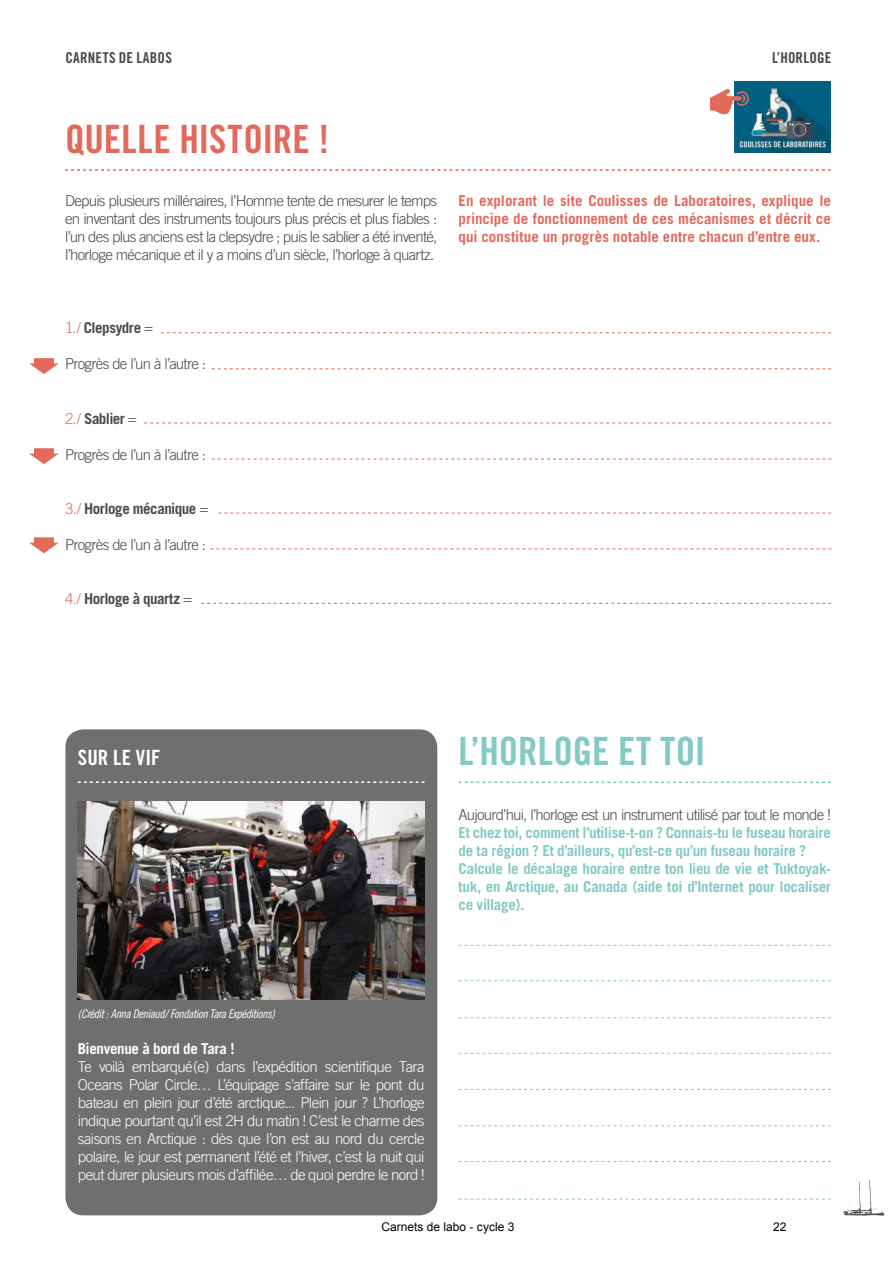
<style>
.page{position:relative;width:894px;height:1264px;background:#fff}
.page>*{position:absolute;margin:0;border:0;box-sizing:border-box;transform-origin:0 0}
.t1{font:39px "Trade Gothic Bold Cond Twenty";letter-spacing:.005em;color:#e3695b}
.t2{font:39px "Trade Gothic Bold Cond Twenty";letter-spacing:-.005em;color:#83cac4}
.t3{font:21px "Trade Gothic Bold Cond Twenty";letter-spacing:.01em;color:#fff}
.t4{font:300 15px/18px "Trade Gothic";letter-spacing:-.045em;color:#4a4a49;text-align:justify}
.t5{font:300 15px/18px "Trade Gothic";letter-spacing:-.04em;color:#fff;text-align:justify}
.t6{font:700 15px/18px "Trade Gothic";letter-spacing:-.02em;color:#83cac4}
.t7{font:700 15px/18px "Trade Gothic";letter-spacing:.005em;color:#e3695b;text-align:justify}
.t8{font:700 15px "Trade Gothic";letter-spacing:-.03em;color:#4a4a49}
.t9{font:15px "Trade Gothic Bold Cond Twenty";letter-spacing:.015em;color:#4a4a49}
.t10{font:700 15px "Trade Gothic";letter-spacing:-.02em;color:#fff}
.t11{font:12px "Trade Gothic Cond Eighteen Obl";letter-spacing:-.04em;color:#fff}
.t12{font:12px "Arial";color:#000}
.s1{font-weight:300;color:#e3695b}
.s2{font-weight:300}
</style>
<div class="page">
<svg style="left:843px;top:1180px;width:42px;height:35px"></svg>
<div style="left:65px;top:729px;width:372px;height:486px;background:#706f6f;border-radius:18px"></div>
<svg style="left:458px;top:781px;width:372px;height:2px"></svg>
<svg style="left:78px;top:781px;width:346px;height:1px"></svg>
<svg style="left:65px;top:169px;width:765px;height:2px"></svg>
<svg style="left:161px;top:332px;width:670px;height:1px"></svg>
<svg style="left:212px;top:368px;width:619px;height:1px"></svg>
<svg style="left:144px;top:422px;width:687px;height:1px"></svg>
<svg style="left:212px;top:458px;width:619px;height:1px"></svg>
<svg style="left:459px;top:944px;width:371px;height:1px"></svg>
<svg style="left:218px;top:512px;width:613px;height:1px"></svg>
<svg style="left:458px;top:980px;width:372px;height:1px"></svg>
<svg style="left:210px;top:548px;width:621px;height:1px"></svg>
<svg style="left:458px;top:1017px;width:372px;height:1px"></svg>
<svg style="left:201px;top:603px;width:630px;height:1px"></svg>
<svg style="left:459px;top:1052px;width:371px;height:1px"></svg>
<svg style="left:458px;top:1125px;width:372px;height:1px"></svg>
<svg style="left:458px;top:1198px;width:372px;height:1px"></svg>
<img style="left:734px;top:81px;width:96px;height:72px">
<img style="left:78px;top:801px;width:346px;height:198px">
<svg style="left:710px;top:88px;width:38px;height:27px"></svg>
<svg style="left:29px;top:358px;width:30px;height:16px"></svg>
<svg style="left:29px;top:448px;width:30px;height:16px"></svg>
<svg style="left:29px;top:537px;width:30px;height:16px"></svg>
<p class="t9" style="left:65px;top:48px;width:108px">CARNETS DE LABOS</p>
<p class="t9" style="left:772px;top:48px;width:61px">L’HORLOGE</p>
<h1 class="t1" style="left:65px;top:115px;width:266px">QUELLE HISTOIRE !</h1>
<p class="t4" style="left:65px;top:191px;width:374px">Depuis plusieurs millénaires, l’Homme tente de mesurer le temps en inventant des instruments toujours plus précis et plus fiables : l’un des plus anciens est la clepsydre ; puis le sablier a été inventé, l’horloge mécanique et il y a moins d’un siècle, l’horloge à quartz.</p>
<p class="t7" style="left:458px;top:191px;width:374px">En explorant le site Coulisses de Laboratoires, explique le principe de fonctionnement de ces mécanismes et décrit ce qui constitue un progrès notable entre chacun d’entre eux.</p>
<p class="t8" style="left:65px;top:319px;width:90px"><span class="s1">1./</span> Clepsydre <span class="s2">=</span></p>
<p class="t4" style="left:65px;top:355px;width:142px">Progrès de l’un à l’autre :</p>
<p class="t8" style="left:65px;top:409px;width:73px"><span class="s1">2./</span> Sablier <span class="s2">=</span></p>
<p class="t4" style="left:65px;top:445px;width:142px">Progrès de l’un à l’autre :</p>
<p class="t8" style="left:65px;top:499px;width:145px"><span class="s1">3./</span> Horloge mécanique <span class="s2">=</span></p>
<p class="t4" style="left:65px;top:535px;width:142px">Progrès de l’un à l’autre :</p>
<p class="t8" style="left:65px;top:589px;width:128px"><span class="s1">4./</span> Horloge à quartz <span class="s2">=</span></p>
<h2 class="t3" style="left:78px;top:744px;width:84px">SUR LE VIF</h2>
<h1 class="t2" style="left:458px;top:727px;width:249px">L’HORLOGE ET TOI</h1>
<p class="t4" style="left:458px;top:805px;width:374px">Aujourd’hui, l’horloge est un instrument utilisé par tout le monde !</p>
<p class="t6" style="left:458px;top:823px;width:374px">Et chez toi, comment l’utilise-t-on ? Connais-tu le fuseau horaire de ta région ? Et d’ailleurs, qu’est-ce qu’un fuseau horaire ?<br>Calcule le décalage horaire entre ton lieu de vie et Tuktoyak&shy;tuk, en Arctique, au Canada (aide toi d’Internet pour localiser ce village).</p>
<p class="t11" style="left:78px;top:1006px;width:198px">(Crédit : Anna Deniaud/ Fondation Tara Expéditions)</p>
<p class="t10" style="left:78px;top:1038px;width:158px">Bienvenue à bord de Tara !</p>
<p class="t5" style="left:78px;top:1056px;width:348px">Te voilà embarqué(e) dans l’expédition scientifique Tara Oceans Polar Circle… L’équipage s’affaire sur le pont du bateau en plein jour d’été arctique... Plein jour ? L’horloge indique pourtant qu’il est 2H du matin ! C’est le charme des saisons en Arctique : dès que l’on est au nord du cercle polaire, le jour est permanent l’été et l’hiver, c’est la nuit qui peut durer plusieurs mois d’affilée… de quoi perdre le nord !</p>
<p class="t12" style="left:381px;top:1218px;width:134px">Carnets de labo - cycle 3</p>
<p class="t12" style="left:773px;top:1218px;width:15px">22</p>
</div>
